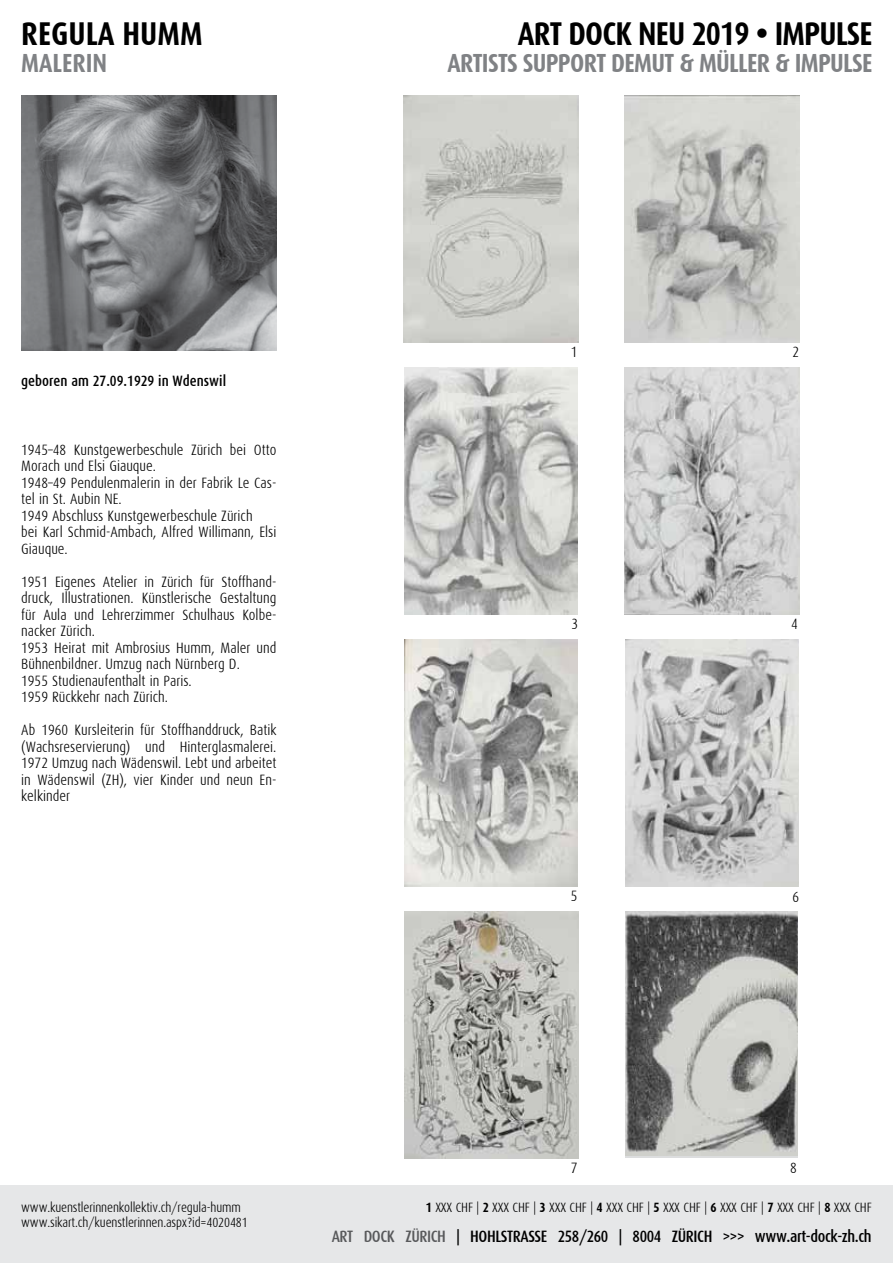
<style>
.page{position:relative;width:893px;height:1263px;background:#fff}
.page>*{position:absolute;margin:0;border:0;box-sizing:border-box;transform-origin:0 0}
.t1{font:700 33px "Dax Condensed";letter-spacing:-.025em;color:#000}
.t2{font:700 33px "Dax Condensed";color:#000}
.t3{font:700 26.25px "Dax Condensed";letter-spacing:-.025em;color:#808285}
.t4{font:700 26.25px "Dax Condensed";color:#808285}
.t5{font:500 16.5px "Dax Condensed";letter-spacing:-.025em;color:#000}
.t6{font:300 15px/16.5px "Dax Condensed";color:#000}
.t7{font:500 15px "Dax Condensed";color:#000}
.t8{font:300 13.5px/15px "Dax Condensed";letter-spacing:-.01em;color:#000}
.s1{font-weight:700}
.s2{color:#58595b}
</style>
<div class="page">
<div style="left:0;top:1186px;width:892px;height:77px;background:#e6e7e8"></div>
<img style="left:405px;top:368px;width:172px;height:246px">
<img style="left:624px;top:96px;width:175px;height:246px">
<img style="left:404px;top:911px;width:174px;height:247px">
<img style="left:625px;top:639px;width:174px;height:247px">
<img style="left:405px;top:639px;width:172px;height:247px">
<img style="left:624px;top:368px;width:175px;height:246px">
<img style="left:625px;top:911px;width:173px;height:245px">
<img style="left:404px;top:96px;width:174px;height:246px">
<img style="left:21px;top:96px;width:255px;height:255px">
<h1 class="t2" style="left:21px;top:16px;width:183px">REGULA HUMM</h1>
<h2 class="t4" style="left:21px;top:49px;width:87px">MALERIN</h2>
<h1 class="t1" style="left:518px;top:16px;width:356px">ART DOCK NEU 2019 • IMPULSE</h1>
<h2 class="t3" style="left:447px;top:49px;width:427px">ARTISTS SUPPORT DEMUT &amp; MÜLLER &amp; IMPULSE</h2>
<p class="t7" style="left:21px;top:373px;width:206px">geboren am 27.09.1929 in Wdenswil</p>
<p class="t6" style="left:21px;top:442px;width:257px">1945–48 Kunstgewerbeschule Zürich bei Otto Morach und Elsi Giauque.<br>1948–49 Pendulenmalerin in der Fabrik Le Cas&shy;tel in St. Aubin NE.<br>1949 Abschluss Kunstgewerbeschule Zürich<br>bei Karl Schmid-Ambach, Alfred Willimann, Elsi Giauque.</p>
<p class="t6" style="left:21px;top:574px;width:257px">1951 Eigenes Atelier in Zürich für Stoffhand&shy;druck, Illustrationen. Künstlerische Gestaltung für Aula und Lehrerzimmer Schulhaus Kolbe&shy;nacker Zürich.<br>1953 Heirat mit Ambrosius Humm, Maler und Bühnenbildner. Umzug nach Nürnberg D.<br>1955 Studienaufenthalt in Paris.<br>1959 Rückkehr nach Zürich.</p>
<p class="t6" style="left:21px;top:722px;width:257px;text-align:justify">Ab 1960 Kursleiterin für Stoffhanddruck, Batik (Wachsreservierung) und Hinterglasmalerei.<br>1972 Umzug nach Wädenswil. Lebt und arbeitet in Wädenswil (ZH), vier Kinder und neun En&shy;kelkinder</p>
<p class="t6" style="left:571px;top:344px;width:8px">1</p>
<p class="t6" style="left:792px;top:344px;width:8px">2</p>
<p class="t6" style="left:572px;top:616px;width:8px">3</p>
<p class="t6" style="left:791px;top:616px;width:8px">4</p>
<p class="t6" style="left:571px;top:888px;width:8px">5</p>
<p class="t6" style="left:792px;top:889px;width:8px">6</p>
<p class="t8" style="left:21px;top:1200px;width:228px">www.kuenstlerinnenkollektiv.ch/regula-humm www.sikart.ch/kuenstlerinnen.aspx?id=4020481</p>
<p class="t6" style="left:571px;top:1160px;width:8px">7</p>
<p class="t6" style="left:790px;top:1160px;width:8px">8</p>
<p class="t8" style="left:426px;top:1200px;width:447px"><span class="s1">1</span> XXX CHF | <span class="s1">2</span> XXX CHF | <span class="s1">3</span> XXX CHF | <span class="s1">4</span> XXX CHF | <span class="s1">5</span> XXX CHF | <span class="s1">6</span> XXX CHF | <span class="s1">7</span> XXX CHF | <span class="s1">8</span> XXX CHF</p>
<p class="t5" style="left:332px;top:1227px;width:542px"><span class="s2">ART DOCK ZÜRICH</span> | HOHLSTRASSE 258/260 | 8004 ZÜRICH &gt;&gt;&gt; www.art-dock-zh.ch</p>
</div>
